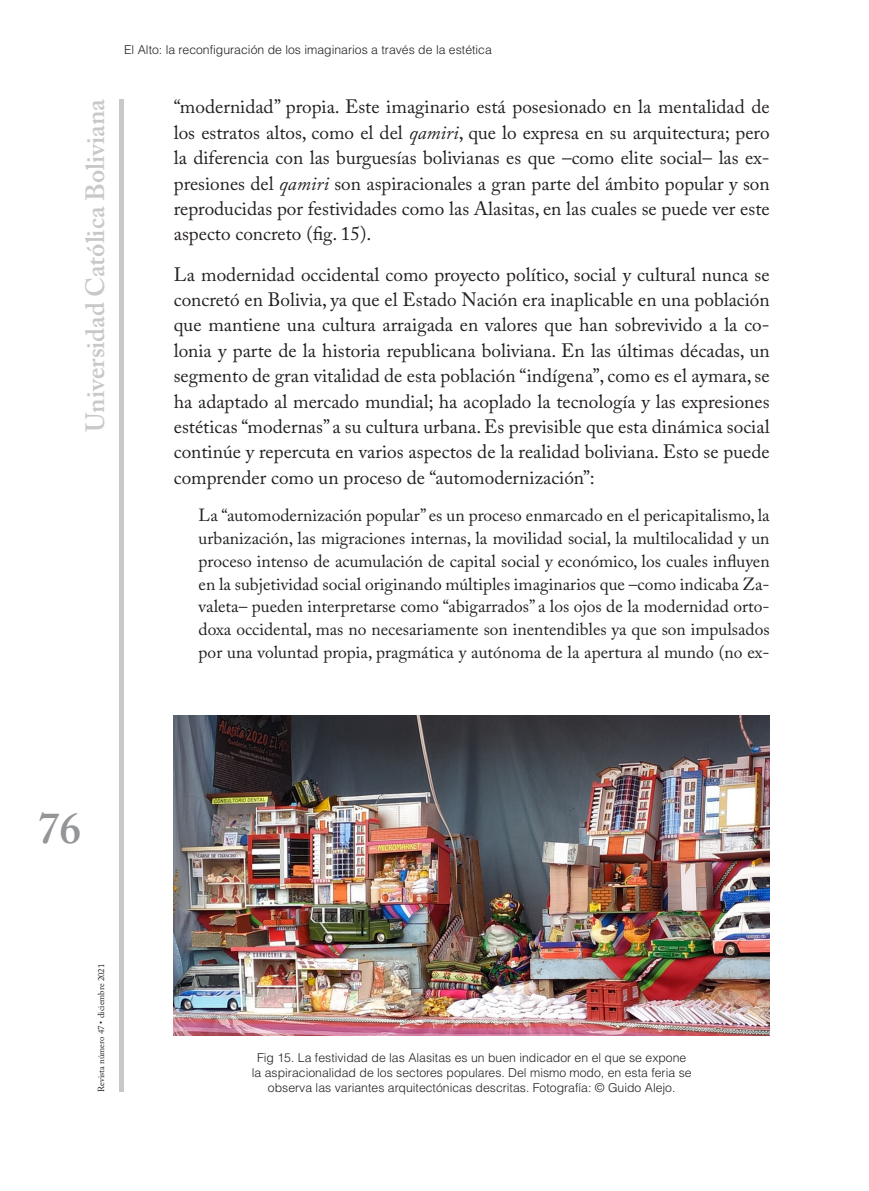
<style>
.page{position:relative;width:869px;height:1191px;background:#fff}
.page>*{position:absolute;margin:0;border:0;box-sizing:border-box;transform-origin:0 0}
.t1{font:600 43.75px "Adobe Caslon Pro";color:#939598}
.t2{font:600 26.25px "Adobe Caslon Pro";color:#c7c8ca}
.General{font:19.25px/25.4px "Adobe Caslon Pro";color:#231f20;text-align:justify}
.General_TAB{font:17.5px/22.8px "Adobe Caslon Pro";color:#231f20;text-align:justify}
.Pie_de_foto{font:300 12.25px/14.7px "Helvetica LT Std";color:#231f20;text-align:center}
.t3{font:8.75px "Adobe Caslon Pro";color:#231f20}
.s1{font-style:italic}
</style>
<div class="page">
<div style="left:119px;top:99px;width:5px;height:992px;background:#c7c8ca"></div>
<img style="left:174px;top:716px;width:595px;height:319px">
<h2 class="t2" style="left:80px;top:432px;width:334px;rotate:-90deg">Universidad Católica Boliviana</h2>
<p class="Pie_de_foto" style="left:124px;top:43px;width:369px">El Alto: la reconfiguración de los imaginarios a través de la estética</p>
<p class="General" style="left:174px;top:94px;width:597px">“modernidad” propia. Este imaginario está posesionado en la mentalidad de los estratos altos, como el del <span class="s1">qamiri</span>, que lo expresa en su arquitectura; pero la diferencia con las burguesías bolivianas es que –como elite social– las ex&shy;presiones del <span class="s1">qamiri</span> son aspiracionales a gran parte del ámbito popular y son reproducidas por festividades como las Alasitas, en las cuales se puede ver este aspecto concreto (fig. 15).</p>
<p class="General" style="left:174px;top:261px;width:597px">La modernidad occidental como proyecto político, social y cultural nunca se concretó en Bolivia, ya que el Estado Nación era inaplicable en una población que mantiene una cultura arraigada en valores que han sobrevivido a la co&shy;lonia y parte de la historia republicana boliviana. En las últimas décadas, un segmento de gran vitalidad de esta población “indígena”, como es el aymara, se ha adaptado al mercado mundial; ha acoplado la tecnología y las expresiones estéticas “modernas” a su cultura urbana. Es previsible que esta dinámica social continúe y repercuta en varios aspectos de la realidad boliviana. Esto se puede comprender como un proceso de “automodernización”:</p>
<p class="General_TAB" style="left:198px;top:504px;width:572px">La “automodernización popular” es un proceso enmarcado en el pericapitalismo, la urbanización, las migraciones internas, la movilidad social, la multilocalidad y un proceso intenso de acumulación de capital social y económico, los cuales influyen en la subjetividad social originando múltiples imaginarios que –como indicaba Za&shy;valeta– pueden interpretarse como “abigarrados” a los ojos de la modernidad orto&shy;doxa occidental, mas no necesariamente son inentendibles ya que son impulsados por una voluntad propia, pragmática y autónoma de la apertura al mundo (no ex-</p>
<h1 class="t1" style="left:38px;top:802px;width:45px">76</h1>
<p class="t3" style="left:96px;top:1091px;width:129px;rotate:-90deg">Revista número 47 • diciembre 2021</p>
<p class="Pie_de_foto" style="left:252px;top:1050px;width:441px">Fig 15. La festividad de las Alasitas es un buen indicador en el que se expone la aspiracionalidad de los sectores populares. Del mismo modo, en esta feria se observa las variantes arquitectónicas descritas. Fotografía: © Guido Alejo.</p>
</div>
